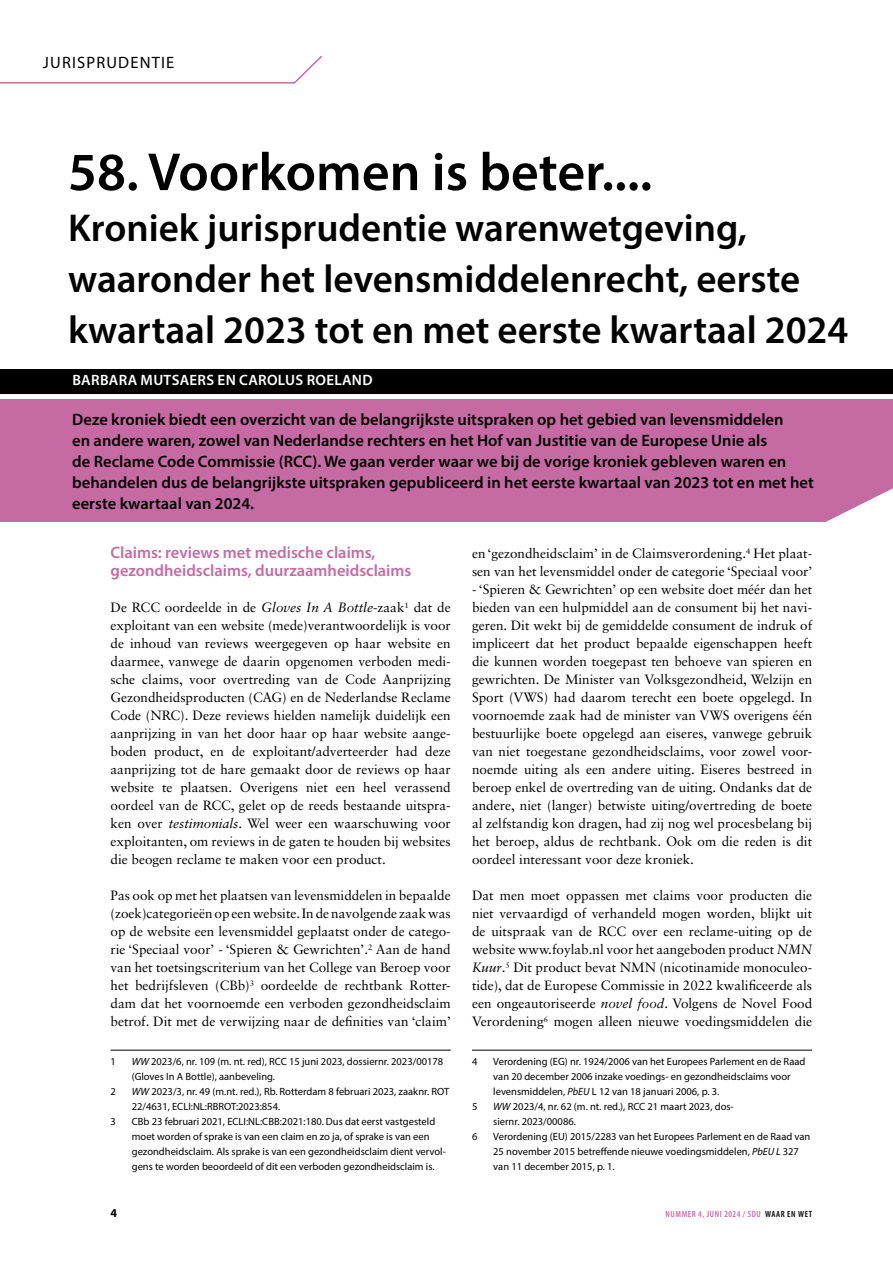
<style>
.page{position:relative;width:893px;height:1263px;background:#fff}
.page>*{position:absolute;margin:0;border:0;box-sizing:border-box;transform-origin:0 0}
.t1{font:600 54px "Myriad Pro";color:#000}
.t2{font:600 39px/51px "Myriad Pro";color:#000}
.t3{font:600 16.5px/21px "Myriad Pro";color:#000}
.t4{font:600 16.5px/18px "Myriad Pro";color:#c66aa3}
.t5{font:16.5px "Myriad Pro";color:#000}
.t6{font:600 15px "Myriad Pro";letter-spacing:.02em;color:#fff}
.t7{font:13.5px/18px "Sabon LT Std";color:#000;text-align:justify}
.t8{font:700 12px "Myriad Pro";color:#000}
.t9{font:10.5px/15px "Myriad Pro";color:#000}
.t10{font:600 condensed 9px "Myriad Pro";letter-spacing:.07em;color:#c66aa3}
.s1{font-style:italic}
.s2{color:#000}
</style>
<div class="page">
<div style="left:0;top:369px;width:893px;height:24px;background:#000"></div>
<svg style="left:0;top:56px;width:322px;height:28px"></svg>
<div style="left:0;top:399px;width:893px;height:122px;background:#c66aa3"></div>
<hr style="left:111px;top:1050px;width:340px;height:1px;background:#000">
<hr style="left:472px;top:1050px;width:340px;height:1px;background:#000">
<svg style="left:816px;top:521px;width:77px;height:1px"></svg>
<p class="t5" style="left:43px;top:53px;width:18px">Jurisprudentie</p>
<h1 class="t1" style="left:68px;top:138px;width:586px">58. Voorkomen is beter....</h1>
<h2 class="t2" style="left:68px;top:202px;width:782px">Kroniek jurisprudentie warenwetgeving, waaronder het levensmiddelenrecht, eerste kwartaal 2023 tot en met eerste kwartaal 2024</h2>
<p class="t6" style="left:72px;top:371px;width:302px">BARBARA MUTSAERS EN CAROLUS ROELAND</p>
<p class="t3" style="left:72px;top:408px;width:743px">Deze kroniek biedt een overzicht van de belangrijkste uitspraken op het gebied van levensmiddelen<br>en andere waren, zowel van Nederlandse rechters en het Hof van Justitie van de Europese Unie als<br>de Reclame Code Commissie (RCC). We gaan verder waar we bij de vorige kroniek gebleven waren en behandelen dus de belangrijkste uitspraken gepubliceerd in het eerste kwartaal van 2023 tot en met het eerste kwartaal van 2024.</p>
<p class="t4" style="left:111px;top:543px;width:302px">Claims: reviews met medische claims, gezondheidsclaims, duurzaamheidsclaims</p>
<p class="t7" style="left:111px;top:598px;width:342px">De RCC oordeelde in de <span class="s1">Gloves In A Bottle</span>-zaak<sup>1</sup> dat de exploitant van een website (mede)verantwoordelijk is voor de inhoud van reviews weergegeven op haar website en daarmee, vanwege de daarin opgenomen verboden medi&shy;sche claims, voor overtreding van de Code Aanprijzing Gezondheidsproducten (CAG) en de Nederlandse Reclame Code (NRC). Deze reviews hielden namelijk duidelijk een aanprijzing in van het door haar op haar website aange&shy;boden product, en de exploitant/adverteerder had deze aanprijzing tot de hare gemaakt door de reviews op haar website te plaatsen. Overigens niet een heel verassend oordeel van de RCC, gelet op de reeds bestaande uitspra&shy;ken over <span class="s1">testimonials</span>. Wel weer een waarschuwing voor exploitanten, om reviews in de gaten te houden bij websites die beogen reclame te maken voor een product.</p>
<p class="t7" style="left:111px;top:886px;width:342px">Pas ook op met het plaatsen van levensmiddelen in bepaalde (zoek)categorieën op een website. In de navolgende zaak was op de website een levensmiddel geplaatst onder de catego&shy;rie ‘Speciaal voor’ - ‘Spieren &amp; Gewrichten’.<sup>2</sup> Aan de hand van het toetsingscriterium van het College van Beroep voor het bedrijfsleven (CBb)<sup>3</sup> oordeelde de rechtbank Rotter&shy;dam dat het voornoemde een verboden gezondheidsclaim betrof. Dit met de verwijzing naar de definities van ‘claim’</p>
<p class="t9" style="left:111px;top:1054px;width:7px">1</p>
<p class="t9" style="left:132px;top:1054px;width:313px"><span class="s1">WW</span> 2023/6, nr. 109 (m. nt. red), RCC 15 juni 2023, dossiernr. 2023/00178 (Gloves In A Bottle), aanbeveling.</p>
<p class="t9" style="left:111px;top:1084px;width:7px">2</p>
<p class="t9" style="left:132px;top:1084px;width:319px"><span class="s1">WW</span> 2023/3, nr. 49 (m.nt. red.), Rb. Rotterdam 8 februari 2023, zaaknr. ROT<br>22/4631, ECLI:NL:RBROT:2023:854.</p>
<p class="t9" style="left:111px;top:1114px;width:7px">3</p>
<p class="t9" style="left:132px;top:1114px;width:316px">CBb 23 februari 2021, ECLI:NL:CBB:2021:180. Dus dat eerst vastgesteld moet worden of sprake is van een claim en zo ja, of sprake is van een gezondheidsclaim. Als sprake is van een gezondheidsclaim dient vervol&shy;gens te worden beoordeeld of dit een verboden gezondheidsclaim is.</p>
<p class="t7" style="left:472px;top:544px;width:342px">en ‘gezondheidsclaim’ in de Claimsverordening.<sup>4</sup> Het plaat&shy;sen van het levensmiddel onder de categorie ‘Speciaal voor’</p>
<p class="t7" style="left:472px;top:580px;width:342px">- ‘Spieren &amp; Gewrichten’ op een website doet méér dan het bieden van een hulpmiddel aan de consument bij het navi&shy;geren. Dit wekt bij de gemiddelde consument de indruk of impliceert dat het product bepaalde eigenschappen heeft die kunnen worden toegepast ten behoeve van spieren en gewrichten. De Minister van Volksgezondheid, Welzijn en Sport (VWS) had daarom terecht een boete opgelegd. In voornoemde zaak had de minister van VWS overigens één bestuurlijke boete opgelegd aan eiseres, vanwege gebruik van niet toegestane gezondheidsclaims, voor zowel voor&shy;noemde uiting als een andere uiting. Eiseres bestreed in beroep enkel de overtreding van de uiting. Ondanks dat de andere, niet (langer) betwiste uiting/overtreding de boete al zelfstandig kon dragen, had zij nog wel procesbelang bij het beroep, aldus de rechtbank. Ook om die reden is dit oordeel interessant voor deze kroniek.</p>
<p class="t7" style="left:472px;top:886px;width:342px">Dat men moet oppassen met claims voor producten die niet vervaardigd of verhandeld mogen worden, blijkt uit de uitspraak van de RCC over een reclame-uiting op de website www.foylab.nl voor het aangeboden product <span class="s1">NMN Kuur</span>.<sup>5</sup> Dit product bevat NMN (nicotinamide monoculeo&shy;tide), dat de Europese Commissie in 2022 kwalificeerde als een ongeautoriseerde <span class="s1">novel food</span>. Volgens de Novel Food Verordening<sup>6</sup> mogen alleen nieuwe voedingsmiddelen die</p>
<p class="t9" style="left:472px;top:1054px;width:7px">4</p>
<p class="t9" style="left:493px;top:1054px;width:314px">Verordening (EG) nr. 1924/2006 van het Europees Parlement en de Raad van 20 december 2006 inzake voedings- en gezondheidsclaims voor levensmiddelen, <span class="s1">PbEU</span> L 12 van 18 januari 2006, p. 3.</p>
<p class="t9" style="left:472px;top:1099px;width:7px">5</p>
<p class="t9" style="left:493px;top:1099px;width:242px"><span class="s1">WW</span> 2023/4, nr. 62 (m. nt. red.), RCC 21 maart 2023, dos&shy;siernr. 2023/00086.</p>
<p class="t9" style="left:472px;top:1129px;width:7px">6</p>
<p class="t9" style="left:493px;top:1129px;width:319px">Verordening (EU) 2015/2283 van het Europees Parlement en de Raad van<br>25 november 2015 betreffende nieuwe voedingsmiddelen, <span class="s1">PbEU L</span> 327 van 11 december 2015, p. 1.</p>
<p class="t8" style="left:111px;top:1205px;width:8px">4</p>
<p class="t10" style="left:665px;top:1208px;width:148px">NUMMER 4, JUNI 2024 / SDU <span class="s2">WAAR EN WET</span></p>
</div>
